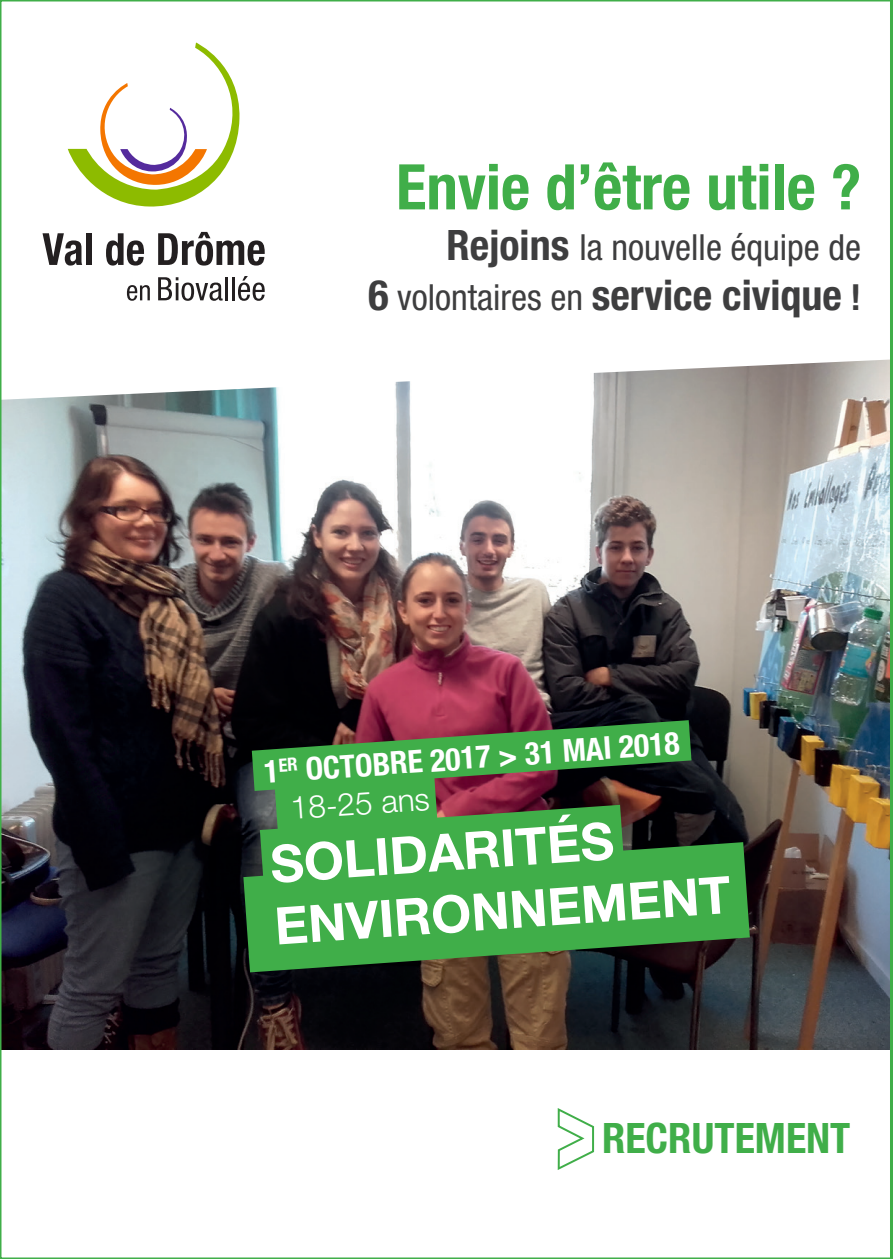
<style>
.page{position:relative;width:893px;height:1259px;background:#fff}
.page>*{position:absolute;margin:0;border:0;box-sizing:border-box;transform-origin:0 0}
.t1{font:700 condensed 63px "Helvetica Neue LT Std";color:#40ae49}
.t2{font:700 51.6px "Helvetica Neue LT Std";color:#fff}
.t3{font:700 condensed 42px "Helvetica Neue LT Std";color:#3e3e3f}
.t4{font:700 condensed 42px "Helvetica Neue LT Std";color:#40ae49}
.t5{font:condensed 36px "Helvetica Neue LT Std";color:#3e3e3f}
.t6{font:700 condensed 31.5px "Helvetica Neue LT Std";color:#fff}
.t7{font:300 31.5px "Helvetica Neue LT Std";color:#fff}
.s1{font-weight:700;font-size:42px}
.s2{font-weight:400;font-size:36px}
.s3{font-size:36px}
</style>
<div class="page">
<img style="left:4px;top:400px;width:885px;height:649px">
<svg style="left:4px;top:42px;width:885px;height:358px"></svg>
<svg style="left:68px;top:43px;width:176px;height:164px"></svg>
<svg style="left:43px;top:233px;width:39px;height:32px"></svg>
<div style="left:86px;top:233px;width:6px;height:32px;background:#231f20"></div>
<svg style="left:106px;top:233px;width:38px;height:32px"></svg>
<svg style="left:158px;top:232px;width:107px;height:34px"></svg>
<svg style="left:127px;top:285px;width:23px;height:16px"></svg>
<svg style="left:158px;top:277px;width:65px;height:24px"></svg>
<hr style="left:225px;top:277px;width:3px;height:23px;background:#231f20">
<hr style="left:232px;top:277px;width:3px;height:23px;background:#231f20">
<svg style="left:238px;top:276px;width:27px;height:25px"></svg>
<svg style="left:252px;top:720px;width:439px;height:122px;background:#42743b"></svg>
<svg style="left:243px;top:842px;width:507px;height:130px;background:#3c9742"></svg>
<svg style="left:557px;top:1108px;width:38px;height:62px"></svg>
<p class="t1" style="left:396px;top:149px;width:467px">Envie d’être utile ?</p>
<p class="t5" style="left:447px;top:226px;width:416px"><span class="s1">Rejoins</span> la nouvelle équipe de</p>
<p class="t3" style="left:368px;top:270px;width:494px">6 <span class="s2">volontaires en</span> service civique <span class="s3">!</span></p>
<p class="t6" style="left:263px;top:753px;width:418px;rotate:-4deg">1<sup>ER</sup> OCTOBRE 2017 &gt; 31 MAI 2018</p>
<p class="t7" style="left:290px;top:789px;width:141px;rotate:-4deg">18-25 ans</p>
<p class="t2" style="left:268px;top:832px;width:346px;rotate:-4deg">SOLIDARITÉS</p>
<p class="t2" style="left:272px;top:894px;width:459px;rotate:-4deg">ENVIRONNEMENT</p>
<p class="t4" style="left:602px;top:1112px;width:250px">RECRUTEMENT</p>
</div>
